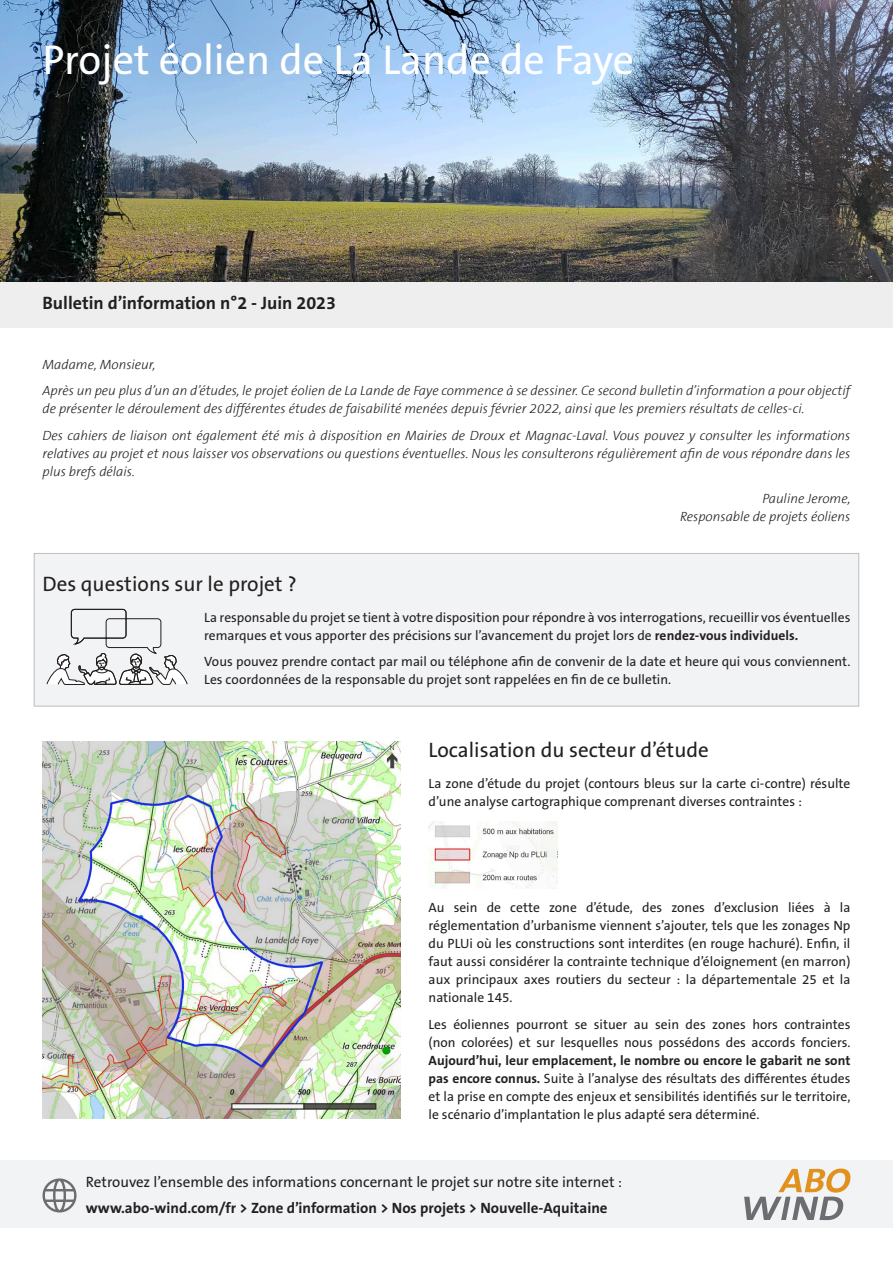
<style>
.page{position:relative;width:893px;height:1263px;background:#fff}
.page>*{position:absolute;margin:0;border:0;box-sizing:border-box;transform-origin:0 0}
.t1{font:42px "The Sans B W5 Plain";color:#fff}
.t2{font:21px "The Sans B W5 Plain";color:#231f20}
.t3{font:700 18px "The Sans B W7";color:#231f20}
.t4{font:15px "The Sans B W5 Plain";color:#231f20}
.t5{font:700 15px "The Sans B W7";color:#231f20}
.t6{font:13.5px/18px "The Sans B W5 Plain";color:#231f20}
.t7{font:italic 300 13.5px/18px "The Sans B3";color:#231f20}
.s1{font-family:"The Sans B W7";font-weight:700}
</style>
<div class="page">
<div style="left:0;top:1161px;width:893px;height:67px;background:#f2f3f4"></div>
<div style="left:34px;top:553px;width:825px;height:153px;background:#f2f3f4;border:1px solid #bcbdc0"></div>
<div style="left:0;top:281px;width:893px;height:46px;background:#eeeeef"></div>
<img style="left:0;top:0;width:893px;height:281px">
<svg style="left:744px;top:1168px;width:106px;height:52px"></svg>
<svg style="left:43px;top:1178px;width:34px;height:34px"></svg>
<img style="left:43px;top:742px;width:358px;height:377px">
<img style="left:429px;top:821px;width:128px;height:67px">
<svg style="left:46px;top:609px;width:142px;height:76px"></svg>
<div style="left:548px;top:850px;width:9px;height:7px;background:#f1f6f2"></div>
<p class="t1" style="left:43px;top:32px;width:593px">Projet éolien de La Lande de Faye</p>
<p class="t3" style="left:43px;top:291px;width:295px">Bulletin d’information n°2 - Juin 2023</p>
<p class="t7" style="left:43px;top:356px;width:114px">Madame, Monsieur,</p>
<p class="t7" style="left:43px;top:382px;width:809px">Après un peu plus d’un an d’études, le projet éolien de La Lande de Faye commence à se dessiner. Ce second bulletin d’information a pour objectif de présenter le déroulement des différentes études de faisabilité menées depuis février 2022, ainsi que les premiers résultats de celles-ci.</p>
<p class="t7" style="left:43px;top:427px;width:809px;text-align:justify">Des cahiers de liaison ont également été mis à disposition en Mairies de Droux et Magnac-Laval. Vous pouvez y consulter les informations relatives au projet et nous laisser vos observations ou questions éventuelles. Nous les consulterons régulièrement afin de vous répondre dans les plus brefs délais.</p>
<p class="t7" style="left:762px;top:489px;width:90px">Pauline Jerome,</p>
<p class="t7" style="left:680px;top:507px;width:172px">Responsable de projets éoliens</p>
<p class="t2" style="left:43px;top:570px;width:256px">Des questions sur le projet ?</p>
<p class="t6" style="left:204px;top:608px;width:648px">La responsable du projet se tient à votre disposition pour répondre à vos interrogations, recueillir vos éventuelles remarques et vous apporter des précisions sur l’avancement du projet lors de <span class="s1">rendez-vous individuels.</span></p>
<p class="t6" style="left:204px;top:653px;width:648px">Vous pouvez prendre contact par mail ou téléphone afin de convenir de la date et heure qui vous conviennent.<br>Les coordonnées de la responsable du projet sont rappelées en fin de ce bulletin.</p>
<p class="t2" style="left:429px;top:737px;width:282px">Localisation du secteur d’étude</p>
<p class="t6" style="left:429px;top:775px;width:423px">La zone d’étude du projet (contours bleus sur la carte ci-contre) résulte d’une analyse cartographique comprenant diverses contraintes :</p>
<p class="t6" style="left:429px;top:899px;width:423px;text-align:justify">Au sein de cette zone d’étude, des zones d’exclusion liées à la réglementation d’urbanisme viennent s’ajouter, tels que les zonages Np du PLUi où les constructions sont interdites (en rouge hachuré). Enfin, il faut aussi considérer la contrainte technique d’éloignement (en marron) aux principaux axes routiers du secteur : la départementale 25 et la nationale 145.</p>
<p class="t6" style="left:429px;top:1015px;width:423px;text-align:justify">Les éoliennes pourront se situer au sein des zones hors contraintes (non colorées) et sur lesquelles nous possédons des accords fonciers.<br><span class="s1">Aujourd’hui, leur emplacement, le nombre ou encore le gabarit ne sont pas encore connus.</span> Suite à l’analyse des résultats des différentes études et la prise en compte des enjeux et sensibilités identifiés sur le territoire, le scénario d’implantation le plus adapté sera déterminé.</p>
<p class="t4" style="left:86px;top:1172px;width:538px">Retrouvez l’ensemble des informations concernant le projet sur notre site internet :</p>
<p class="t5" style="left:86px;top:1198px;width:523px">www.abo-wind.com/fr &gt; Zone d’information &gt; Nos projets &gt; Nouvelle-Aquitaine</p>
</div>
